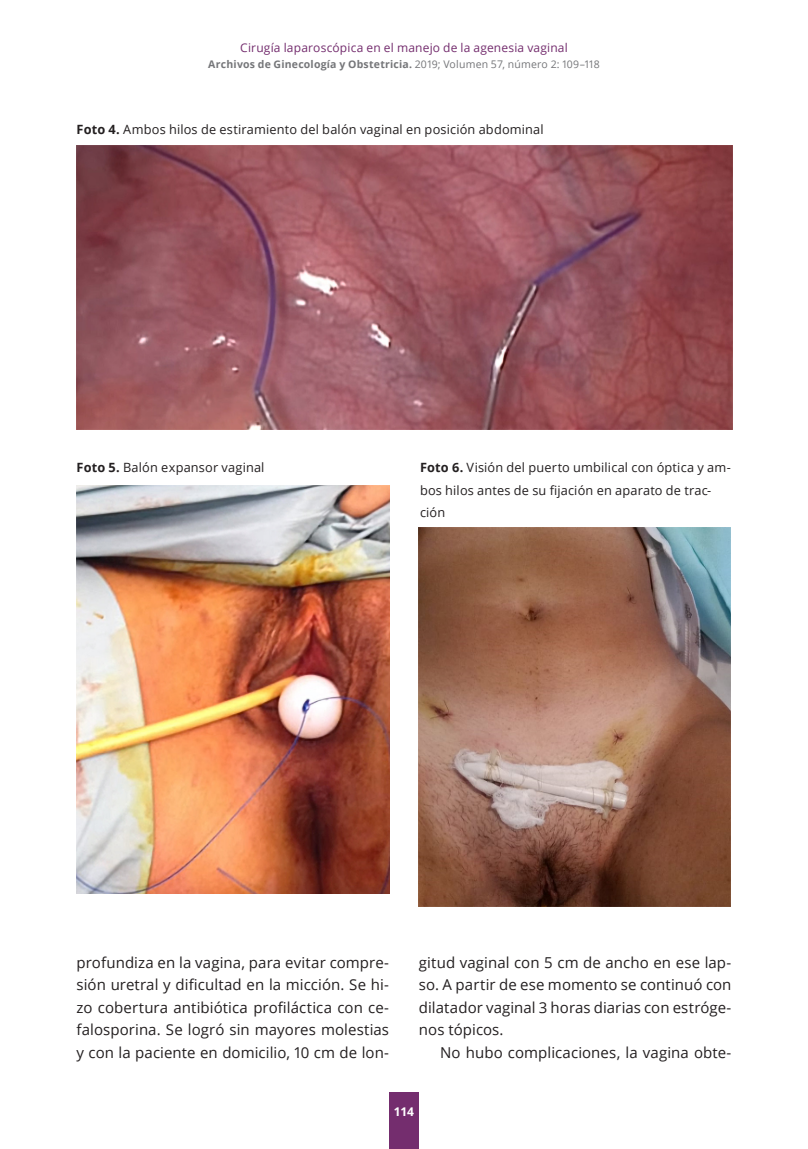
<style>
.page{position:relative;width:808px;height:1149px;background:#fff}
.page>*{position:absolute;margin:0;border:0;box-sizing:border-box;transform-origin:0 0}
.t1{font:15px/22.5px "Open Sans";letter-spacing:.005em;color:#231f20;text-align:justify}
.Figura_título{font:12.75px/22.5px "Open Sans";letter-spacing:.015em;color:#231f20}
.t2{font:12px "Open Sans";letter-spacing:.015em;color:#742d6e}
.t3{font:700 12px "Open Sans";color:#fff}
.t4{font:700 10.5px "Open Sans";letter-spacing:.02em;color:#757679}
.s1{font-weight:400}
.s2{font-weight:700}
</style>
<div class="page">
<div style="left:389px;top:1092px;width:30px;height:56px;background:#742d6e"></div>
<img style="left:77px;top:146px;width:655px;height:283px">
<img style="left:77px;top:485px;width:312px;height:407px">
<img style="left:419px;top:527px;width:311px;height:379px">
<p class="t2" style="left:240px;top:39px;width:329px">Cirugía laparoscópica en el manejo de la agenesia vaginal</p>
<p class="t4" style="left:208px;top:56px;width:393px">Archivos de Ginecología y Obstetricia. <span class="s1">2019; Volumen 57, número 2: 109–118</span></p>
<p class="Figura_título" style="left:77px;top:118px;width:469px"><span class="s2">Foto 4.</span> Ambos hilos de estiramiento del balón vaginal en posición abdominal</p>
<p class="Figura_título" style="left:77px;top:456px;width:189px"><span class="s2">Foto 5.</span> Balón expansor vaginal</p>
<p class="Figura_título" style="left:420px;top:456px;width:312px"><span class="s2">Foto 6.</span> Visión del puerto umbilical con óptica y am&shy;bos hilos antes de su fijación en aparato de trac&shy;ción</p>
<p class="t1" style="left:77px;top:950px;width:314px">profundiza en la vagina, para evitar compre&shy;sión uretral y dificultad en la micción. Se hi&shy;zo cobertura antibiótica profiláctica con ce&shy;falosporina. Se logró sin mayores molestias y con la paciente en domicilio, 10 cm de lon-</p>
<p class="t1" style="left:419px;top:950px;width:314px">gitud vaginal con 5 cm de ancho en ese lap&shy;so. A partir de ese momento se continuó con dilatador vaginal 3 horas diarias con estróge&shy;nos tópicos.</p>
<p class="t1" style="left:440px;top:1040px;width:293px">No hubo complicaciones, la vagina obte-</p>
<p class="t3" style="left:394px;top:1102px;width:22px">114</p>
</div>
